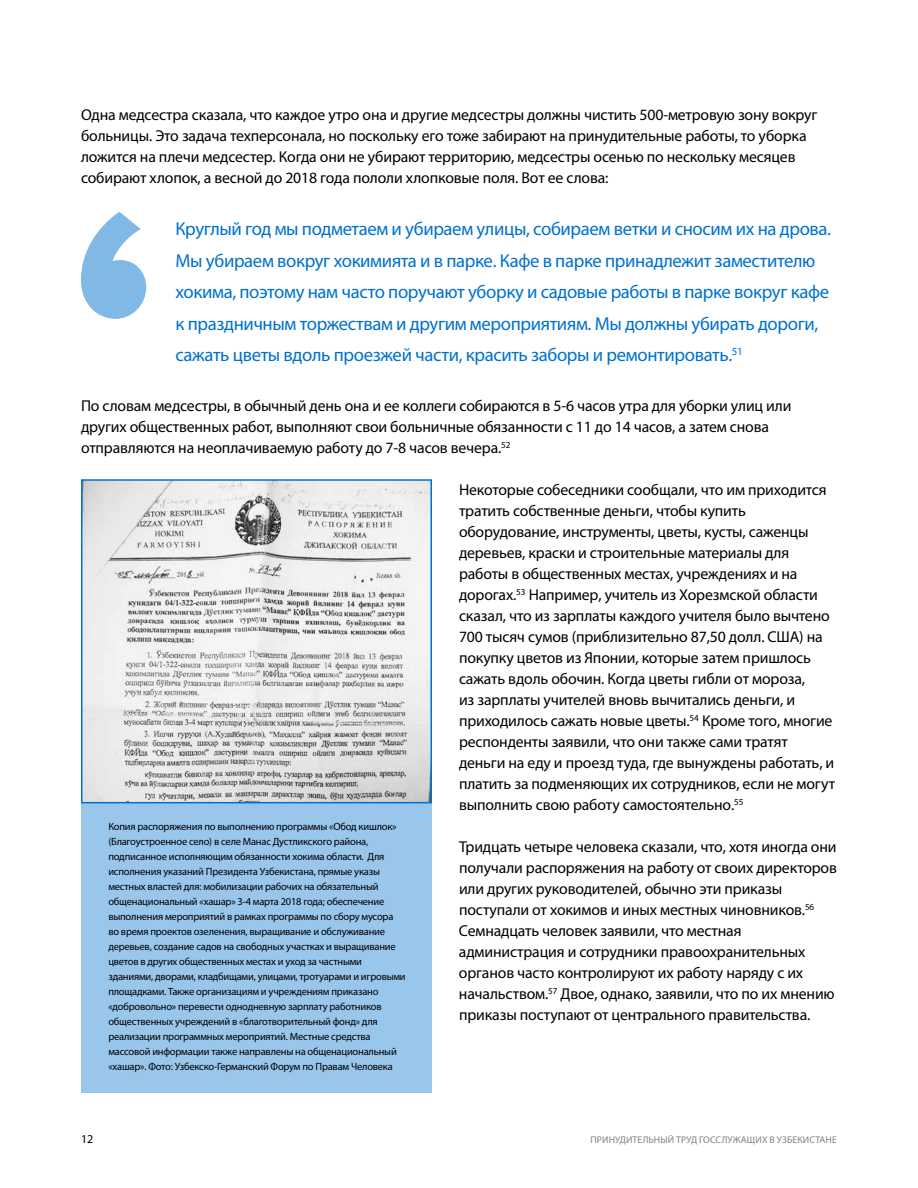
<style>
.page{position:relative;width:918px;height:1188px;background:#fff}
.page>*{position:absolute;margin:0;border:0;box-sizing:border-box;transform-origin:0 0}
.t1{font:18.75px/31.5px "Myriad Pro";letter-spacing:-.02em;color:#0071ce}
.t2{font:15.75px/21px "Myriad Pro";letter-spacing:-.01em;color:#000}
.t3{font:12px "Myriad Pro";color:#000}
.t4{font:10.5px/15px "Myriad Pro";letter-spacing:-.02em;color:#000}
.t5{font:9.75px "Myriad Pro";letter-spacing:.01em;color:#808285}
</style>
<div class="page">
<div style="left:81px;top:666px;width:351px;height:427px;background:#99c6eb"></div>
<img style="left:84px;top:482px;width:345px;height:318px">
<div style="left:81px;top:479px;width:351px;height:324px;border:2px solid #0071ce"></div>
<svg style="left:81px;top:212px;width:65px;height:107px"></svg>
<p class="t2" style="left:81px;top:104px;width:738px">Одна медсестра сказала, что каждое утро она и другие медсестры должны чистить 500-метровую зону вокруг больницы. Это задача техперсонала, но поскольку его тоже забирают на принудительные работы, то уборка ложится на плечи медсестер. Когда они не убирают территорию, медсестры осенью по нескольку месяцев собирают хлопок, а весной до 2018 года пололи хлопковые поля. Вот ее слова:</p>
<p class="t1" style="left:176px;top:213px;width:657px">Круглый год мы подметаем и убираем улицы, собираем ветки и сносим их на дрова.<br>Мы убираем вокруг хокимията и в парке. Кафе в парке принадлежит заместителю хокима, поэтому нам часто поручают уборку и садовые работы в парке вокруг кафе к праздничным торжествам и другим мероприятиям. Мы должны убирать дороги, сажать цветы вдоль проезжей части, красить заборы и ремонтировать.<sup>51</sup></p>
<p class="t2" style="left:81px;top:395px;width:712px">По словам медсестры, в обычный день она и ее коллеги собираются в 5-6 часов утра для уборки улиц или других общественных работ, выполняют свои больничные обязанности с 11 до 14 часов, а затем снова отправляются на неоплачиваемую работу до 7-8 часов вечера.<sup>52</sup></p>
<p class="t2" style="left:459px;top:479px;width:378px">Некоторые собеседники сообщали, что им приходится тратить собственные деньги, чтобы купить оборудование, инструменты, цветы, кусты, саженцы деревьев, краски и строительные материалы для работы в общественных местах, учреждениях и на дорогах.<sup>53</sup> Например, учитель из Хорезмской области сказал, что из зарплаты каждого учителя было вычтено 700 тысяч сумов (приблизительно 87,50 долл. США) на покупку цветов из Японии, которые затем пришлось сажать вдоль обочин. Когда цветы гибли от мороза,<br>из зарплаты учителей вновь вычитались деньги, и приходилось сажать новые цветы.<sup>54</sup> Кроме того, многие респонденты заявили, что они также сами тратят деньги на еду и проезд туда, где вынуждены работать, и платить за подменяющих их сотрудников, если не могут выполнить свою работу самостоятельно.<sup>55</sup></p>
<p class="t2" style="left:459px;top:836px;width:380px">Тридцать четыре человека сказали, что, хотя иногда они получали распоряжения на работу от своих директоров или других руководителей, обычно эти приказы поступали от хокимов и иных местных чиновников.<sup>56<br></sup>Семнадцать человек заявили, что местная администрация и сотрудники правоохранительных органов часто контролируют их работу наряду с их начальством.<sup>57</sup> Двое, однако, заявили, что по их мнению приказы поступают от центрального правительства.</p>
<p class="t4" style="left:108px;top:819px;width:299px">Копия распоряжения по выполнению программы «Обод кишлок» (Благоустроенное село) в селе Манас Дустликского района, подписанное исполняющим обязанности хокима области. Для исполнения указаний Президента Узбекистана, прямые указы местных властей для: мобилизации рабочих на обязательный общенациональный «хашар» 3-4 марта 2018 года; обеспечение выполнения мероприятий в рамках программы по сбору мусора во время проектов озеленения, выращивание и обслуживание деревьев, создание садов на свободных участках и выращивание цветов в других общественных местах и уход за частными зданиями, дворами, кладбищами, улицами, тротуарами и игровыми площадками. Также организациям и учреждениям приказано «добровольно» перевести однодневную зарплату работников общественных учреждений в «благотворительный фонд» для реализации программных мероприятий. Местные средства массовой информации также направлены на общенациональный «хашар». Фото: Узбекско-Германский Форум по Правам Человека</p>
<p class="t3" style="left:81px;top:1132px;width:14px">12</p>
<p class="t5" style="left:591px;top:1134px;width:248px">ПРИНУДИТЕЛЬНЫЙ ТРУД ГОССЛУЖАЩИХ В УЗБЕКИСТАНЕ</p>
</div>
